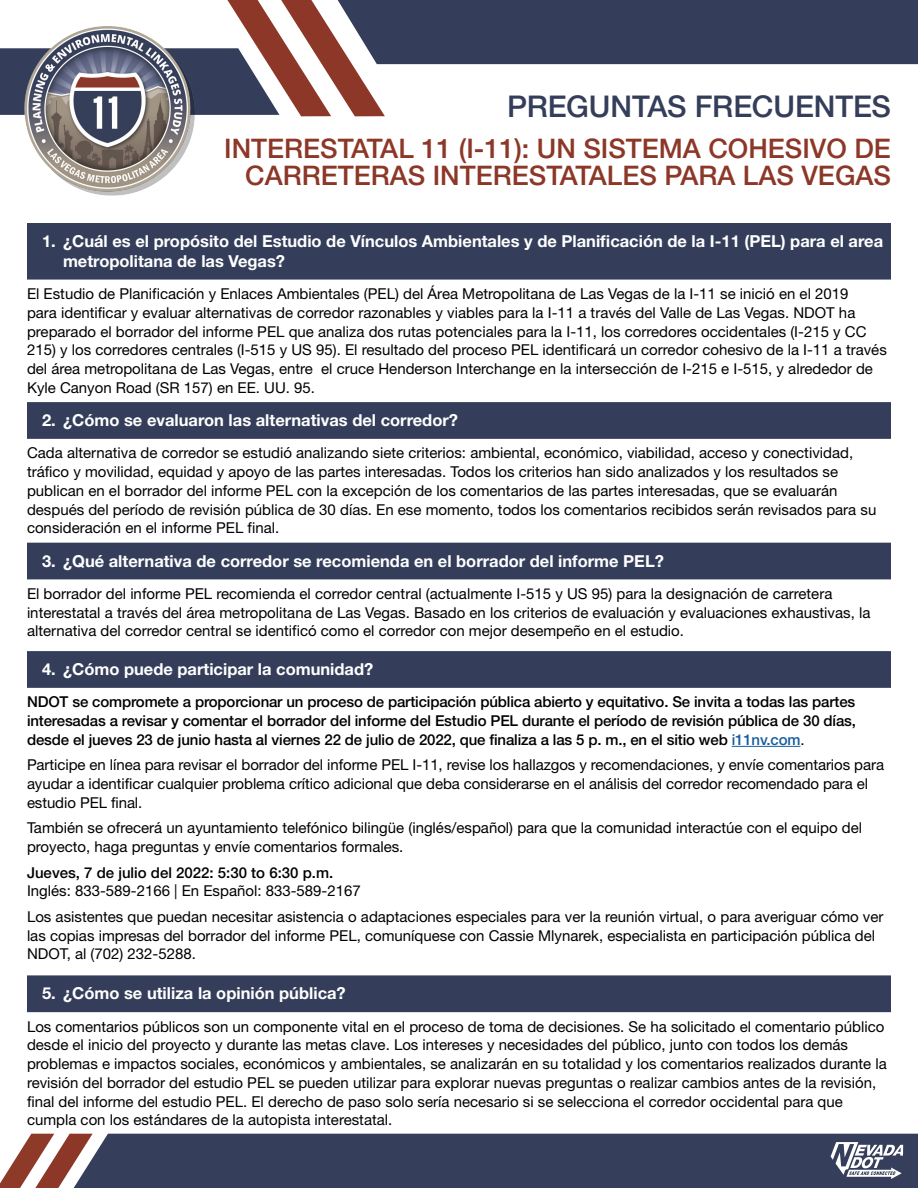
<style>
.page{position:relative;width:918px;height:1188px;background:#fff}
.page>*{position:absolute;margin:0;border:0;box-sizing:border-box;transform-origin:0 0}
.H1____Helvetica_75_B{font:500 30px "Helvetica Neue LT Std";letter-spacing:-.005em;color:#343e5a}
.H2____Helvetica_75_B{font:500 27px/27px "Helvetica Neue LT Std";color:#8c3728;text-align:right}
.H1____Question_No_Bl{font:700 16.5px/19.8px "Helvetica Neue LT Std";color:#fff}
.P____Body_Main_10_12{font:15px/18.8px "Helvetica Neue LT Std";color:#000}
.P____Body_Main_10_12-2{font:500 15px/18.8px "Helvetica Neue LT Std";letter-spacing:-.01em;color:#000;text-align:justify}
.s1{color:#175d9e}
.s2{font-weight:400}
.s3{font-weight:500}
</style>
<div class="page">
<svg style="left:0;top:0;width:918px;height:116px"></svg>
<div style="left:93px;top:1134px;width:825px;height:54px;background:#353f5b"></div>
<svg style="left:0;top:1134px;width:93px;height:54px"></svg>
<svg style="left:831px;top:1142px;width:72px;height:37px"></svg>
<img style="left:7px;top:15px;width:200px;height:181px">
<div style="left:27px;top:223px;width:864px;height:24px;background:#343e5a"></div>
<div style="left:27px;top:247px;width:864px;height:33px;background:#343e5a"></div>
<div style="left:27px;top:402px;width:864px;height:24px;background:#343e5a"></div>
<div style="left:27px;top:406px;width:864px;height:33px;background:#343e5a"></div>
<div style="left:27px;top:543px;width:864px;height:24px;background:#343e5a"></div>
<div style="left:27px;top:546px;width:864px;height:33px;background:#343e5a"></div>
<div style="left:27px;top:651px;width:864px;height:24px;background:#343e5a"></div>
<div style="left:27px;top:655px;width:864px;height:33px;background:#343e5a"></div>
<hr style="left:732px;top:746px;width:68px;height:1px;background:#175d9e">
<div style="left:27px;top:975px;width:864px;height:24px;background:#343e5a"></div>
<div style="left:27px;top:979px;width:864px;height:33px;background:#343e5a"></div>
<h1 class="H1____Helvetica_75_B" style="left:507px;top:88px;width:385px">PREGUNTAS FRECUENTES</h1>
<h2 class="H2____Helvetica_75_B" style="left:224px;top:134px;width:668px">INTERESTATAL 11 (I-11): UN SISTEMA COHESIVO DE<br>CARRETERAS INTERESTATALES PARA LAS VEGAS</h2>
<h1 class="H1____Question_No_Bl" style="left:63px;top:231px;width:822px;text-indent:-21px">1. ¿Cuál es el propósito del Estudio de Vínculos Ambientales y de Planificación de la I-11 (PEL) para el area metropolitana de las Vegas?</h1>
<p class="P____Body_Main_10_12" style="left:27px;top:284px;width:861px">El Estudio de Planificación y Enlaces Ambientales (PEL) del Área Metropolitana de Las Vegas de la I-11 se inició en el 2019<br>para identificar y evaluar alternativas de corredor razonables y viables para la I-11 a través del Valle de Las Vegas. NDOT ha preparado el borrador del informe PEL que analiza dos rutas potenciales para la I-11, los corredores occidentales (I-215 y CC 215) y los corredores centrales (I-515 y US 95). El resultado del proceso PEL identificará un corredor cohesivo de la I-11 a través del área metropolitana de Las Vegas, entre el cruce Henderson Interchange en la intersección de I-215 e I-515, y alrededor de Kyle Canyon Road (SR 157) en EE. UU. 95.</p>
<h1 class="H1____Question_No_Bl" style="left:42px;top:410px;width:418px">2. ¿Cómo se evaluaron las alternativas del corredor?</h1>
<p class="P____Body_Main_10_12" style="left:27px;top:443px;width:851px">Cada alternativa de corredor se estudió analizando siete criterios: ambiental, económico, viabilidad, acceso y conectividad, tráfico y movilidad, equidad y apoyo de las partes interesadas. Todos los criterios han sido analizados y los resultados se publican en el borrador del informe PEL con la excepción de los comentarios de las partes interesadas, que se evaluarán después del período de revisión pública de 30 días. En ese momento, todos los comentarios recibidos serán revisados para su consideración en el informe PEL final.</p>
<h1 class="H1____Question_No_Bl" style="left:42px;top:551px;width:623px">3. ¿Qué alternativa de corredor se recomienda en el borrador del informe PEL?</h1>
<p class="P____Body_Main_10_12" style="left:27px;top:584px;width:845px">El borrador del informe PEL recomienda el corredor central (actualmente I-515 y US 95) para la designación de carretera interestatal a través del área metropolitana de Las Vegas. Basado en los criterios de evaluación y evaluaciones exhaustivas, la alternativa del corredor central se identificó como el corredor con mejor desempeño en el estudio.</p>
<h1 class="H1____Question_No_Bl" style="left:42px;top:659px;width:333px">4. ¿Cómo puede participar la comunidad?</h1>
<p class="P____Body_Main_10_12-2" style="left:27px;top:693px;width:831px">NDOT se compromete a proporcionar un proceso de participación pública abierto y equitativo. Se invita a todas las partes interesadas a revisar y comentar el borrador del informe del Estudio PEL durante el período de revisión pública de 30 días, desde el jueves 23 de junio hasta al viernes 22 de julio de 2022, que finaliza a las 5 p. m., en el sitio web <span class="s1">i11nv.com</span><span class="s2">.</span></p>
<p class="P____Body_Main_10_12" style="left:27px;top:755px;width:859px">Participe en línea para revisar el borrador del informe PEL I-11, revise los hallazgos y recomendaciones, y envíe comentarios para ayudar a identificar cualquier problema crítico adicional que deba considerarse en el análisis del corredor recomendado para el estudio PEL final.</p>
<p class="P____Body_Main_10_12" style="left:27px;top:818px;width:837px">También se ofrecerá un ayuntamiento telefónico bilingüe (inglés/español) para que la comunidad interactúe con el equipo del proyecto, haga preguntas y envíe comentarios formales.</p>
<p class="P____Body_Main_10_12" style="left:27px;top:863px;width:335px"><span class="s3">Jueves, 7 de julio del 2022: 5:30 to 6:30 p.m.<br></span>Inglés: 833-589-2166 | En Español: 833-589-2167</p>
<p class="P____Body_Main_10_12" style="left:27px;top:907px;width:858px">Los asistentes que puedan necesitar asistencia o adaptaciones especiales para ver la reunión virtual, o para averiguar cómo ver las copias impresas del borrador del informe PEL, comuníquese con Cassie Mlynarek, especialista en participación pública del<br>NDOT, al (702) 232-5288.</p>
<h1 class="H1____Question_No_Bl" style="left:42px;top:983px;width:305px">5. ¿Cómo se utiliza la opinión pública?</h1>
<p class="P____Body_Main_10_12" style="left:27px;top:1017px;width:861px">Los comentarios públicos son un componente vital en el proceso de toma de decisiones. Se ha solicitado el comentario público desde el inicio del proyecto y durante las metas clave. Los intereses y necesidades del público, junto con todos los demás problemas e impactos sociales, económicos y ambientales, se analizarán en su totalidad y los comentarios realizados durante la revisión del borrador del estudio PEL se pueden utilizar para explorar nuevas preguntas o realizar cambios antes de la revisión, final del informe del estudio PEL. El derecho de paso solo sería necesario si se selecciona el corredor occidental para que cumpla con los estándares de la autopista interestatal.</p>
</div>
